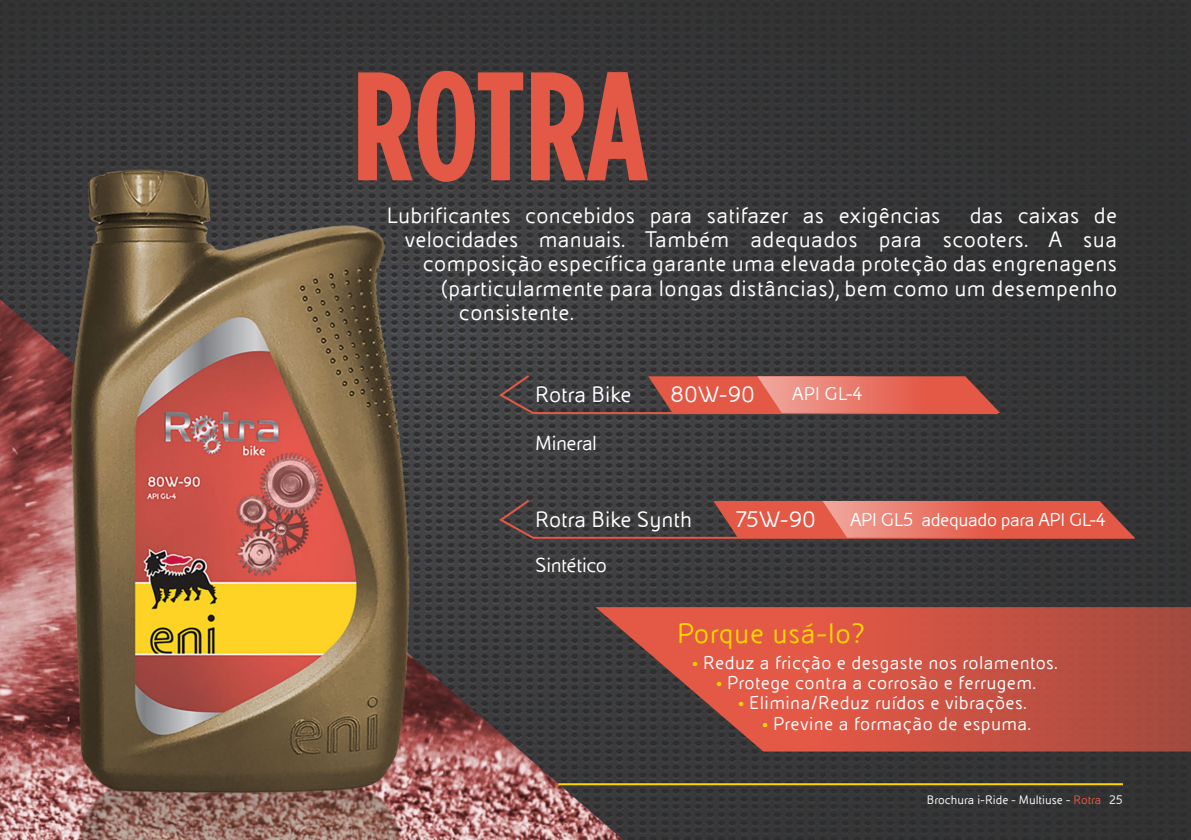
<style>
.page{position:relative;width:1191px;height:840px;background:#fff}
.page>*{position:absolute;margin:0;border:0;box-sizing:border-box;transform-origin:0 0}
.t1{font:700 154px "Gotham Condensed";color:#e45846}
.t2{font:30.4px "Eni Exp Reg";letter-spacing:.02em;color:#ffd500}
.t3{font:24px "Eni Exp Reg";letter-spacing:.015em;color:#fff}
.t4{font:24px "Eni Exp Reg";letter-spacing:-.01em;color:#fff}
.t5{font:22px "Eni Exp Reg";letter-spacing:-.02em;color:#fff}
.t6{font:20px "Eni Exp Reg";letter-spacing:.02em;color:#fff}
.t7{font:20px "Eni Exp Reg";letter-spacing:-.02em;color:#fff}
.t8{font:13.2px "Eni Exp Reg";color:#fff}
.s1{color:#ffd500}
.s2{color:#e45846}
</style>
<div class="page">
<img style="left:0;top:0;width:1191px;height:839px">
<img style="left:0;top:299px;width:623px;height:540px">
<img style="left:22px;top:144px;width:425px;height:695px">
<svg style="left:595px;top:606px;width:596px;height:145px;background:#b64e41"></svg>
<svg style="left:497px;top:497px;width:639px;height:42px;background:#9c534a"></svg>
<svg style="left:497px;top:373px;width:503px;height:42px;background:#a2574e"></svg>
<hr style="left:558px;top:782px;width:565px;height:2px;background:#ffd500">
<h1 class="t1" style="left:353px;top:36px;width:297px">ROTRA</h1>
<p class="t3" style="left:387px;top:204px;width:732px">Lubrificantes concebidos para satifazer as exigências das caixas de</p>
<p class="t3" style="left:405px;top:228px;width:714px">velocidades manuais. Também adequados para scooters. A sua</p>
<p class="t3" style="left:423px;top:252px;width:696px">composição específica garante uma elevada proteção das engrenagens</p>
<p class="t3" style="left:441px;top:276px;width:678px">(particularmente para longas distâncias), bem como um desempenho</p>
<p class="t3" style="left:459px;top:300px;width:116px">consistente.</p>
<p class="t4" style="left:535px;top:382px;width:98px">Rotra Bike</p>
<p class="t3" style="left:670px;top:382px;width:86px">80W-90</p>
<p class="t6" style="left:792px;top:383px;width:72px">API GL-4</p>
<p class="t5" style="left:535px;top:432px;width:63px">Mineral</p>
<p class="t3" style="left:535px;top:506px;width:158px">Rotra Bike Synth</p>
<p class="t3" style="left:736px;top:506px;width:81px">75W-90</p>
<p class="t7" style="left:850px;top:509px;width:257px">API GL5 adequado para API GL-4</p>
<p class="t5" style="left:535px;top:553px;width:73px">Sintético</p>
<p class="t2" style="left:677px;top:618px;width:189px">Porque usá-lo?</p>
<p class="t6" style="left:692px;top:652px;width:367px"><span class="s1">•</span> Reduz a fricção e desgaste nos rolamentos.</p>
<p class="t6" style="left:716px;top:672px;width:321px"><span class="s1">•</span> Protege contra a corrosão e ferrugem.</p>
<p class="t6" style="left:738px;top:692px;width:290px"><span class="s1">•</span> Elimina/Reduz ruídos e vibrações.</p>
<p class="t6" style="left:762px;top:712px;width:270px"><span class="s1">•</span> Previne a formação de espuma.</p>
<p class="t8" style="left:927px;top:792px;width:197px">Brochura i-Ride - Multiuse - <span class="s2">Rotra</span> 25</p>
</div>
